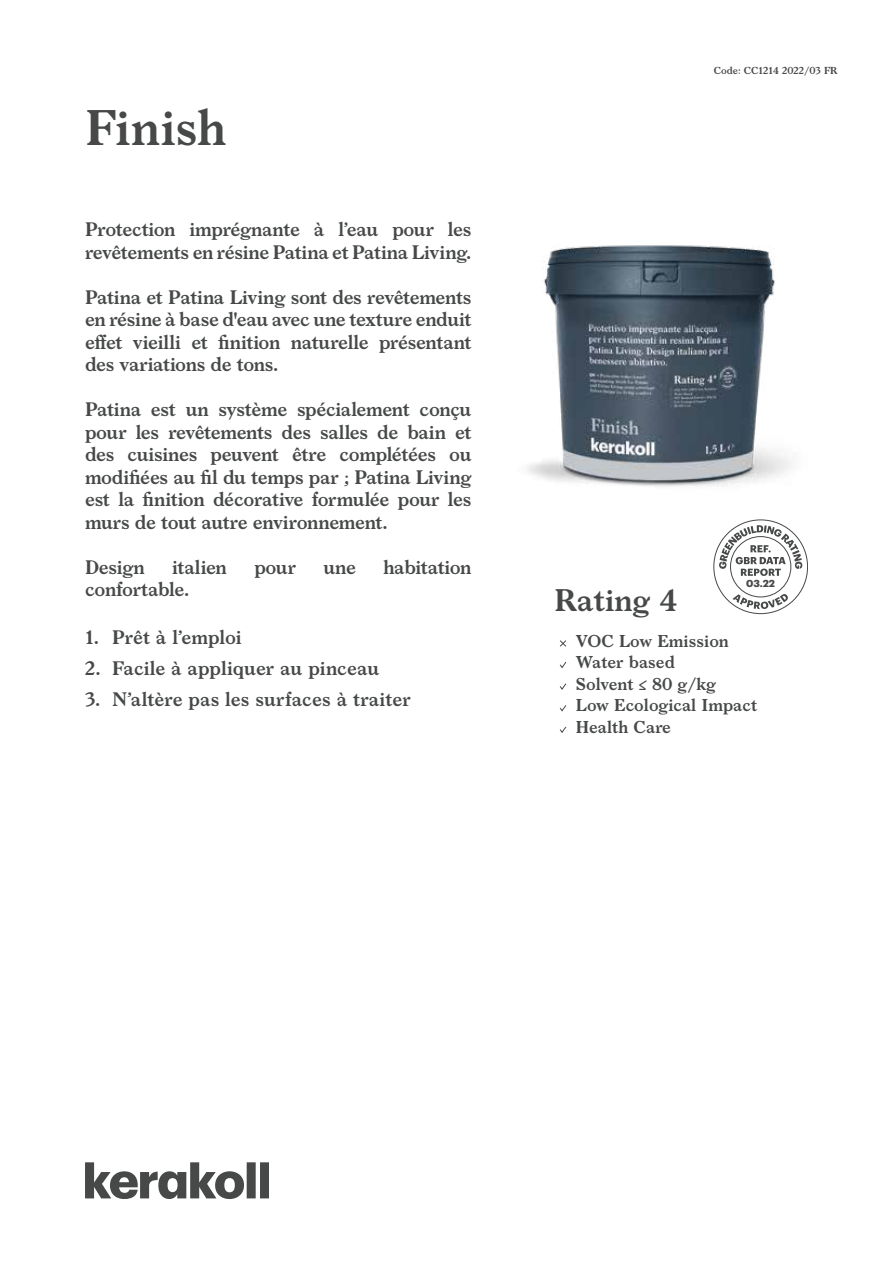
<style>
.page{position:relative;width:893px;height:1263px;background:#fff}
.page>*{position:absolute;margin:0;border:0;box-sizing:border-box;transform-origin:0 0}
.t1{font:600 48px "Larish Neue";letter-spacing:-.005em;color:#474949}
.t2{font:600 30px "Larish Neue";color:#474949}
.t3{font:600 18.75px/22.5px "Larish Neue";letter-spacing:-.015em;color:#474949;text-align:justify}
.t4{font:600 16.5px/21.6px "Larish Neue";color:#474949}
.t5{font:700 10.05px "Graphik";color:#474949}
.t6{font:600 9.75px "Larish Neue";color:#474949}
</style>
<div class="page">
<svg style="left:713px;top:519px;width:95px;height:95px"></svg>
<svg style="left:85px;top:1162px;width:184px;height:37px"></svg>
<svg style="left:560px;top:640px;width:6px;height:7px"></svg>
<svg style="left:559px;top:662px;width:8px;height:7px"></svg>
<svg style="left:559px;top:683px;width:8px;height:7px"></svg>
<svg style="left:559px;top:705px;width:8px;height:7px"></svg>
<svg style="left:559px;top:726px;width:8px;height:7px"></svg>
<img style="left:527px;top:245px;width:265px;height:242px">
<h1 class="t1" style="left:85px;top:91px;width:142px">Finish</h1>
<p class="t6" style="left:714px;top:63px;width:125px">Code: CC1214 2022/03 FR</p>
<p class="t3" style="left:85px;top:217px;width:388px">Protection imprégnante à l’eau pour les revêtements en résine Patina et Patina Living.</p>
<p class="t3" style="left:85px;top:284px;width:388px">Patina et Patina Living sont des revêtements en résine à base d'eau avec une texture enduit effet vieilli et finition naturelle présentant des variations de tons.</p>
<p class="t3" style="left:85px;top:397px;width:388px">Patina est un système spécialement conçu pour les revêtements des salles de bain et des cuisines peuvent être complétées ou modifiées au fil du temps par ; Patina Living est la finition décorative formulée pour les murs de tout autre environnement.</p>
<p class="t3" style="left:85px;top:554px;width:61px">Design</p>
<p class="t3" style="left:172px;top:554px;width:56px">italien</p>
<p class="t3" style="left:254px;top:554px;width:43px">pour</p>
<p class="t3" style="left:323px;top:554px;width:34px">une</p>
<p class="t3" style="left:383px;top:554px;width:90px">habitation</p>
<p class="t3" style="left:85px;top:577px;width:106px">confortable.</p>
<h2 class="t2" style="left:554px;top:576px;width:125px">Rating 4</h2>
<p class="t4" style="left:576px;top:629px;width:183px">VOC Low Emission<br>Water based<br>Solvent ≤ 80 g/kg<br>Low Ecological Impact<br>Health Care</p>
<p class="t5" style="left:746px;top:575px;width:30px">03.22</p>
<p class="t3" style="left:85px;top:625px;width:158px">1. Prêt à l’emploi</p>
<p class="t3" style="left:85px;top:656px;width:296px">2. Facile à appliquer au pinceau</p>
<p class="t3" style="left:85px;top:687px;width:327px">3. N’altère pas les surfaces à traiter</p>
</div>
